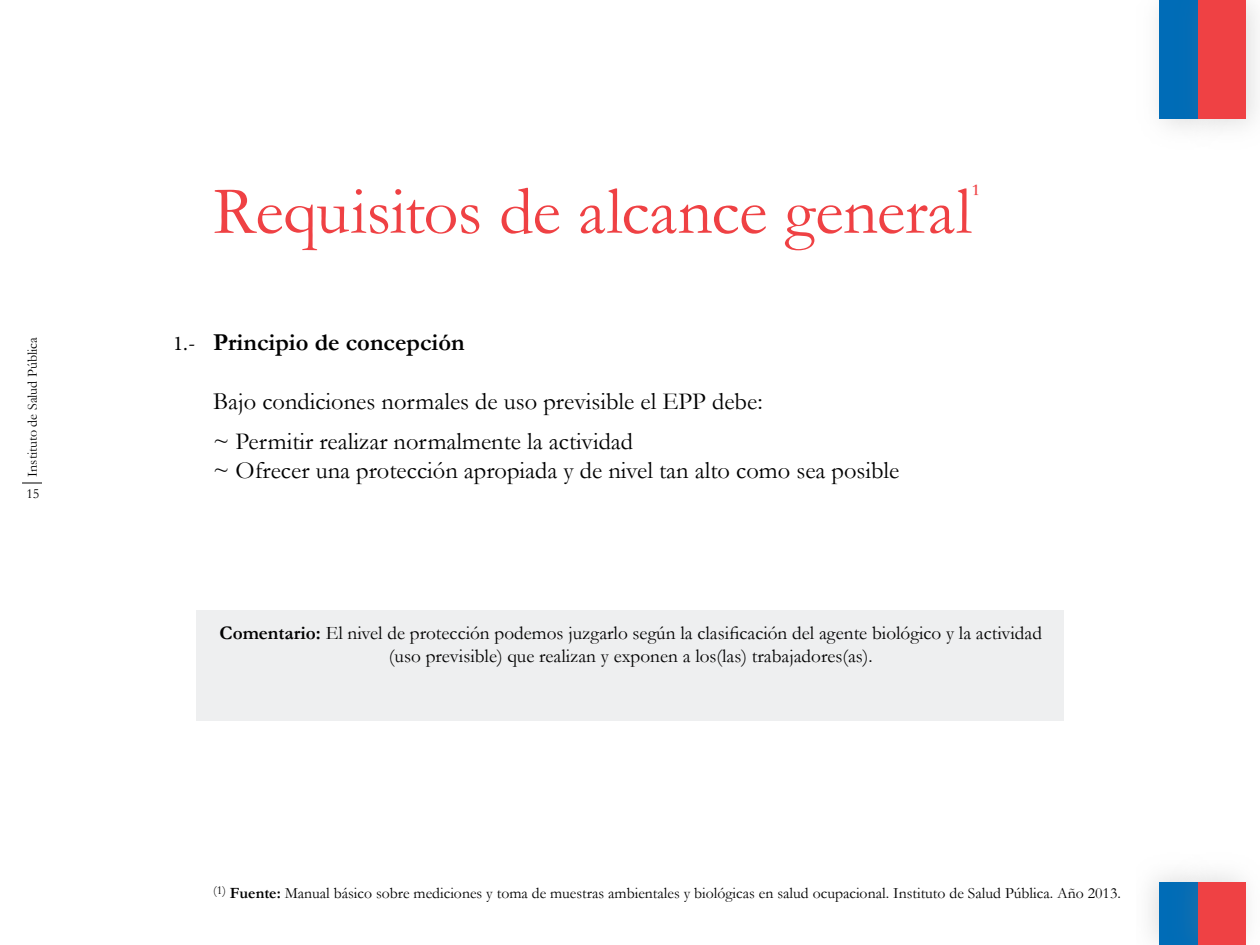
<style>
.page{position:relative;width:1260px;height:945px;background:#fff}
.page>*{position:absolute;margin:0;border:0;box-sizing:border-box;transform-origin:0 0}
.t1{font:68.25px "Garamond";letter-spacing:-.01em;color:#ef4144}
.t2{font:24.5px/39.9px "Garamond";color:#000}
.t3{font:700 24.5px "Garamond";color:#000}
.t4{font:21px "Minion Pro";color:#000}
.t5{font:19.25px/23.1px "Garamond";color:#000;text-align:center}
.t6{font:15.75px "Garamond";color:#000}
.t7{font:14px "Garamond";color:#000}
.s1{font-weight:700}
</style>
<div class="page">
<img style="left:1158px;top:18px;width:9px;height:104px">
<div style="left:1159px;top:0;width:40px;height:119px;background:#006cb7"></div>
<img style="left:1167px;top:0;width:89px;height:129px">
<div style="left:1199px;top:0;width:47px;height:119px;background:#ef4144"></div>
<img style="left:1159px;top:864px;width:88px;height:81px">
<div style="left:1199px;top:882px;width:47px;height:63px;background:#ef4144"></div>
<svg style="left:22px;top:483px;width:20px;height:1px"></svg>
<div style="left:197px;top:611px;width:867px;height:110px;background:#eeeff0"></div>
<p class="t7" style="left:23px;top:477px;width:141px;rotate:-90deg">Instituto de Salud Pública</p>
<p class="t7" style="left:26px;top:485px;width:15px">15</p>
<h1 class="t1" style="left:213px;top:165px;width:770px">Requisitos de alcance general<sup>¹</sup></h1>
<p class="t4" style="left:173px;top:329px;width:24px">1.-</p>
<p class="t3" style="left:213px;top:326px;width:253px">Principio de concepción</p>
<p class="t2" style="left:213px;top:381px;width:551px">Bajo condiciones normales de uso previsible el EPP debe: ~ Permitir realizar normalmente la actividad</p>
<p class="t2" style="left:213px;top:450px;width:688px">~ Ofrecer una protección apropiada y de nivel tan alto como sea posible</p>
<p class="t5" style="left:220px;top:621px;width:824px"><span class="s1">Comentario:</span> El nivel de protección podemos juzgarlo según la clasificación del agente biológico y la actividad (uso previsible) que realizan y exponen a los(las) trabajadores(as).</p>
<p class="t6" style="left:213px;top:882px;width:909px"><sup>(1)</sup> <span class="s1">Fuente:</span> Manual básico sobre mediciones y toma de muestras ambientales y biológicas en salud ocupacional. Instituto de Salud Pública. Año 2013.</p>
</div>
